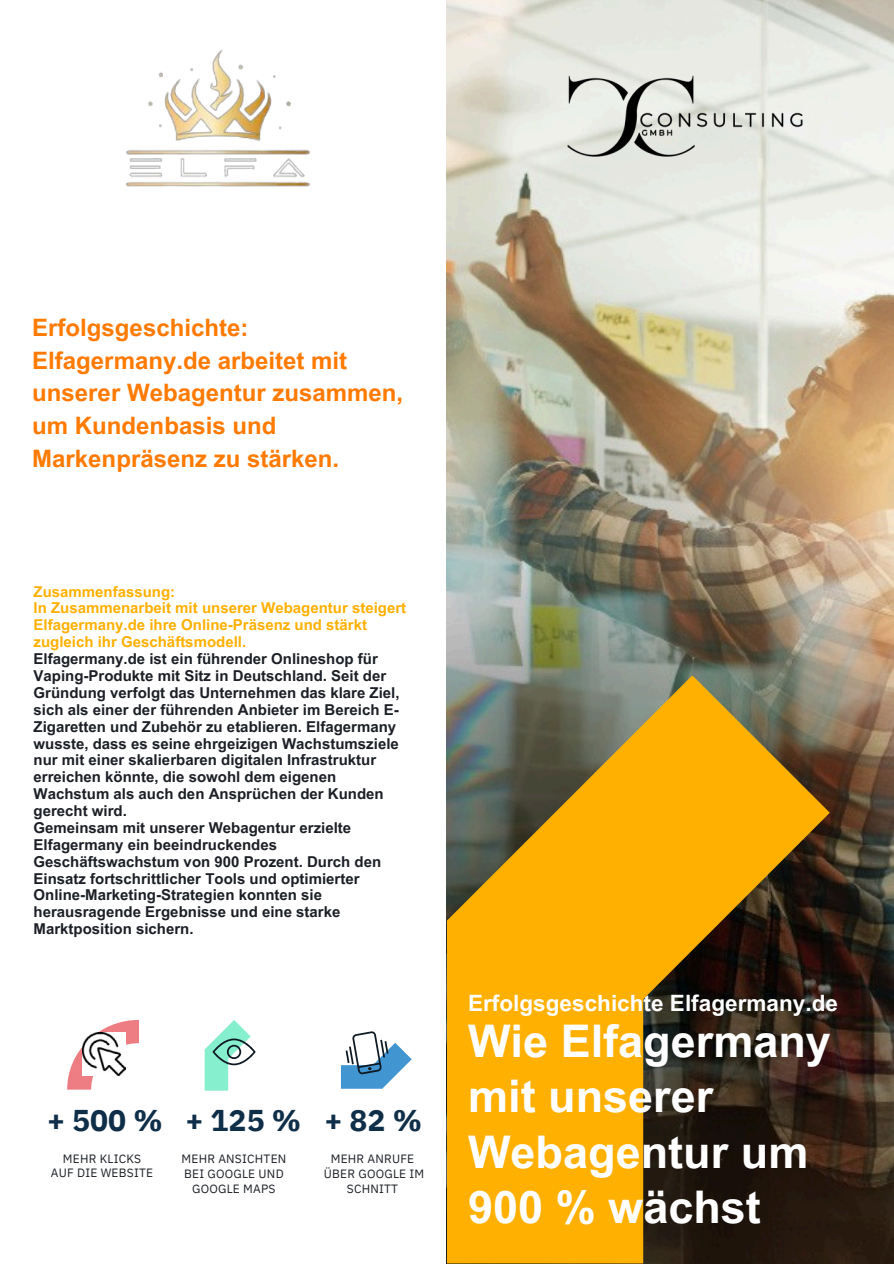
<style>
.page{position:relative;width:894px;height:1264px;background:#fff}
.page>*{position:absolute;margin:0;border:0;box-sizing:border-box;transform-origin:0 0}
.t1{font:700 45px/55.2px "Arial MT Pro";color:#fff}
.t2{font:700 30px "IBM Plex Sans";color:#0f2f49}
.t3{font:700 24px/32.7px "Arial MT Pro";color:#ff7a00}
.t4{font:700 22.5px "Arial MT Pro";color:#fff}
.t5{font:700 15px/16.8px "Arial MT Pro";color:#1c2026}
.t6{font:12px/14.7px "IBM Plex Sans";letter-spacing:.02em;color:#1c2026;text-align:center}
.s1{color:#ffb000}
</style>
<div class="page">
<img style="left:446px;top:0;width:447px;height:1263px">
<svg style="left:446px;top:676px;width:383px;height:587px;background:#a27715"></svg>
<svg style="left:67px;top:1020px;width:72px;height:69px"></svg>
<svg style="left:204px;top:1020px;width:51px;height:70px"></svg>
<svg style="left:341px;top:1031px;width:70px;height:57px"></svg>
<img style="left:83px;top:1032px;width:42px;height:43px">
<img style="left:560px;top:69px;width:248px;height:94px">
<img style="left:125px;top:49px;width:185px;height:138px">
<p class="t3" style="left:32px;top:314px;width:372px">Erfolgsgeschichte:<br>Elfagermany.de arbeitet mit unserer Webagentur zusammen, um Kundenbasis und<br>Markenpräsenz zu stärken.</p>
<p class="t5" style="left:34px;top:584px;width:374px"><span class="s1">Zusammenfassung:<br>In Zusammenarbeit mit unserer Webagentur steigert Elfagermany.de ihre Online-Präsenz und stärkt zugleich ihr Geschäftsmodell.<br></span>Elfagermany.de ist ein führender Onlineshop für Vaping-Produkte mit Sitz in Deutschland. Seit der Gründung verfolgt das Unternehmen das klare Ziel, sich als einer der führenden Anbieter im Bereich E-Zigaretten und Zubehör zu etablieren. Elfagermany wusste, dass es seine ehrgeizigen Wachstumsziele nur mit einer skalierbaren digitalen Infrastruktur erreichen könnte, die sowohl dem eigenen Wachstum als auch den Ansprüchen der Kunden gerecht wird.<br>Gemeinsam mit unserer Webagentur erzielte Elfagermany ein beeindruckendes Geschäftswachstum von 900 Prozent. Durch den Einsatz fortschrittlicher Tools und optimierter Online-Marketing-Strategien konnten sie herausragende Ergebnisse und eine starke Marktposition sichern.</p>
<p class="t2" style="left:47px;top:1100px;width:117px">+ 500 %</p>
<h2 class="t2" style="left:185px;top:1100px;width:117px">+ 125 %</h2>
<p class="t2" style="left:324px;top:1100px;width:99px">+82%</p>
<h4 class="t6" style="left:51px;top:1150px;width:104px">MEHR KLICKS<br>AUF DIE WEBSITE</h4>
<p class="t6" style="left:181px;top:1150px;width:106px">MEHR ANSICHTEN</p>
<h2 class="t6" style="left:184px;top:1165px;width:101px">BEI GOOGLE UND</h2>
<p class="t6" style="left:192px;top:1180px;width:85px">GOOGLE MAPS</p>
<h2 class="t6" style="left:331px;top:1150px;width:85px">MEHR ANRUFE</h2>
<p class="t6" style="left:324px;top:1165px;width:102px">ÜBER GOOGLE IM</p>
<p class="t6" style="left:347px;top:1180px;width:53px">SCHNITT</p>
<h3 class="t4" style="left:468px;top:994px;width:371px">Erfolgsgeschichte Elfagermany.de</h3>
<h3 class="t1" style="left:468px;top:1019px;width:364px">Wie Elfagermany mit unserer<br>Webagentur um<br>900 % wächst</h3>
</div>
